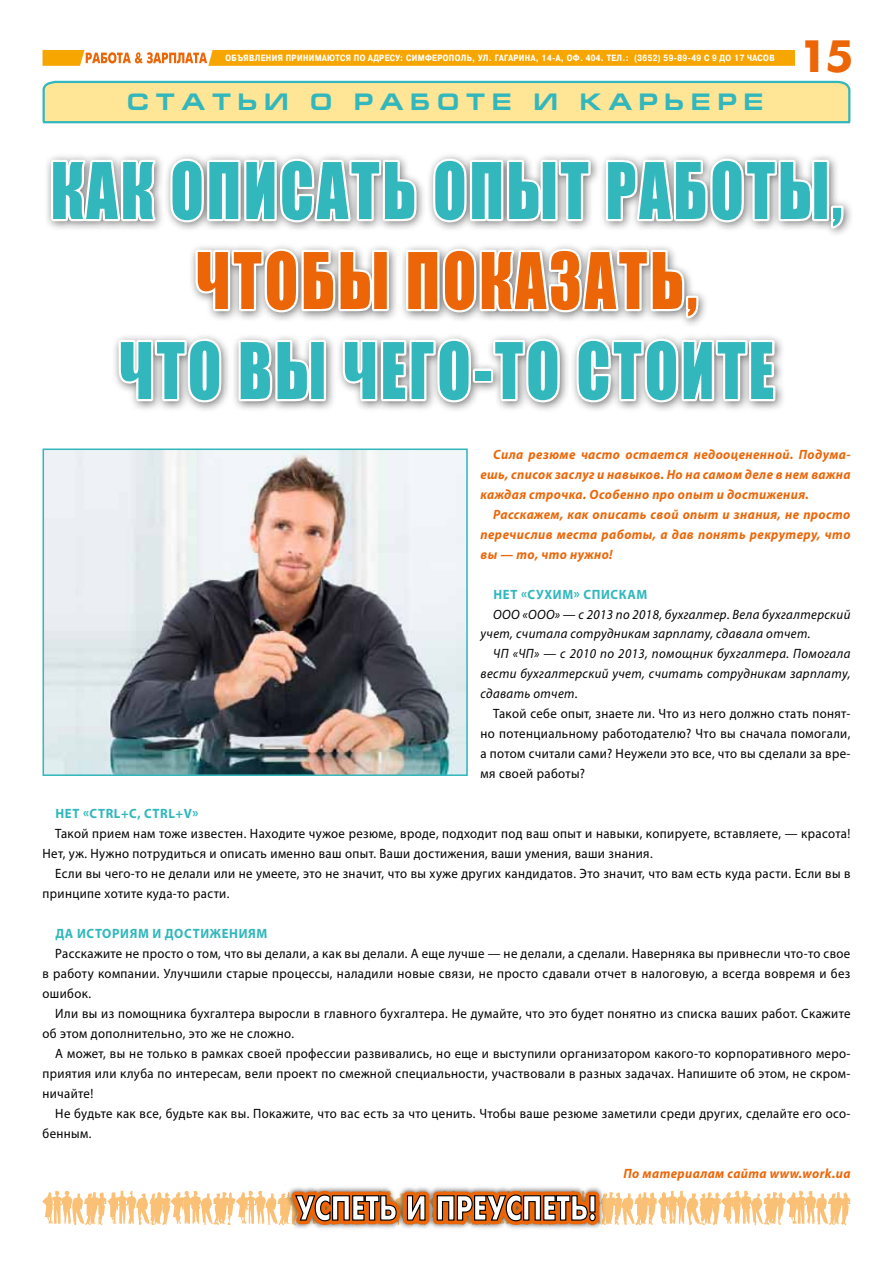
<style>
.page{position:relative;width:893px;height:1263px;background:#fff}
.page>*{position:absolute;margin:0;border:0;box-sizing:border-box;transform-origin:0 0}
.t1{font:72px "Impact";letter-spacing:.05em;color:#31b7bc;scale:.85 1}
.t2{font:72px "Impact";letter-spacing:.05em;color:#ec6608;scale:.85 1}
.t3{font:45px "Futuris Extra CTT";color:#ec6608}
.t4{font:700 24px "Europe Ext";letter-spacing:.28em;color:#31b7bc}
.t5{font:13.5px/20px "Myriad Pro";letter-spacing:.03em;color:#000;scale:.95 1}
.t6{font:italic 700 13.5px/20px "Myriad Pro";letter-spacing:.03em;color:#ec6608;text-align:justify;scale:.95 1}
.t7{font:italic 13.5px/20px "Myriad Pro";letter-spacing:.03em;color:#000;scale:.95 1}
.t8{font:700 13.5px "Myriad Pro";letter-spacing:.05em;color:#31b7bc;scale:.95 1}
.t9{font:700 9px "Pragmatica Cond C";letter-spacing:.04em;color:#fff}
</style>
<div class="page">
<img style="left:289px;top:1187px;width:312px;height:42px">
<svg style="left:42px;top:1191px;width:808px;height:34px"></svg>
<svg style="left:43px;top:50px;width:751px;height:16px;background:#f7ad1f"></svg>
<div style="left:44px;top:152px;width:811px;height:261px;background:#000;opacity:.55"></div>
<svg style="left:42px;top:80px;width:810px;height:242px"></svg>
<svg style="left:116px;top:335px;width:108px;height:71px"></svg>
<svg style="left:236px;top:337px;width:92px;height:66px"></svg>
<svg style="left:340px;top:335px;width:134px;height:71px"></svg>
<div style="left:473px;top:368px;width:20px;height:15px;border:4px solid #fff"></div>
<svg style="left:491px;top:335px;width:71px;height:71px"></svg>
<svg style="left:574px;top:335px;width:204px;height:71px"></svg>
<img style="left:46px;top:451px;width:419px;height:322px">
<div style="left:43px;top:448px;width:425px;height:328px;border:2px solid #31b7bc"></div>
<p class="t9" style="left:225px;top:53px;width:551px">объявления принимаются по адресу: симферополь, ул. гагарина, 14-а, оф. 404. тел.: (3652) 59-89-49 с 9 до 17 часов</p>
<h3 class="t4" style="left:127px;top:89px;width:638px">Статьи о работе и карьере</h3>
<h2 class="t3" style="left:799px;top:31px;width:55px">15</h2>
<h1 class="t1" style="left:51px;top:135px;width:933px">Как описать опыт работы,</h1>
<h1 class="t2" style="left:196px;top:225px;width:592px">чтобы показать,</h1>
<h1 class="t1" style="left:119px;top:315px;width:772px">что вы чего-то стоите</h1>
<p class="t6" style="left:480px;top:444px;width:391px;text-indent:13px">Сила резюме часто остается недооцененной. Подума&shy;ешь, список заслуг и навыков. Но на самом деле в нем важна каждая строчка. Особенно про опыт и достижения.</p>
<p class="t6" style="left:480px;top:504px;width:391px;text-indent:13px">Расскажем, как описать свой опыт и знания, не просто перечислив места работы, а дав понять рекрутеру, что вы — то, что нужно!</p>
<p class="t8" style="left:493px;top:585px;width:105px">Нет «сухим» списка</p>
<p class="t8" style="left:636px;top:585px;width:13px">м</p>
<p class="t7" style="left:480px;top:604px;width:391px;text-indent:13px">ООО «ООО» — с 2013 по 2018, бухгалтер. Вела бухгалтерский учет, считала сотрудникам зарплату, сдавала отчет.</p>
<p class="t7" style="left:480px;top:644px;width:391px;text-align:justify;text-indent:13px">ЧП «ЧП» — с 2010 по 2013, помощник бухгалтера. Помогала вести бухгалтерский учет, считать сотрудникам зарплату, сдавать отчет.</p>
<p class="t5" style="left:480px;top:704px;width:391px;text-align:justify;text-indent:13px">Такой себе опыт, знаете ли. Что из него должно стать понят&shy;но потенциальному работодателю? Что вы сначала помогали, а потом считали сами? Неужели это все, что вы сделали за вре&shy;мя своей работы?</p>
<p class="t8" style="left:55px;top:805px;width:152px">Нет «CTRL+C, CTRL+V»</p>
<p class="t5" style="left:43px;top:823px;width:852px;text-indent:13px">Такой прием нам тоже известен. Находите чужое резюме, вроде, подходит под ваш опыт и навыки, копируете, вставляете, — красота!<br>Нет, уж. Нужно потрудиться и описать именно ваш опыт. Ваши достижения, ваши умения, ваши знания.</p>
<p class="t5" style="left:43px;top:863px;width:852px;text-indent:13px">Если вы чего-то не делали или не умеете, это не значит, что вы хуже других кандидатов. Это значит, что вам есть куда расти. Если вы в принципе хотите куда-то расти.</p>
<p class="t8" style="left:55px;top:925px;width:33px">Да история</p>
<p class="t8" style="left:138px;top:925px;width:39px">м и дости</p>
<p class="t8" style="left:210px;top:925px;width:23px">жения</p>
<p class="t8" style="left:257px;top:925px;width:13px">м</p>
<p class="t5" style="left:43px;top:943px;width:852px;text-align:justify;text-indent:13px">Расскажите не просто о том, что вы делали, а как вы делали. А еще лучше — не делали, а сделали. Наверняка вы привнесли что-то свое в работу компании. Улучшили старые процессы, наладили новые связи, не просто сдавали отчет в налоговую, а всегда вовремя и без ошибок.</p>
<p class="t5" style="left:43px;top:1003px;width:852px;text-indent:13px">Или вы из помощника бухгалтера выросли в главного бухгалтера. Не думайте, что это будет понятно из списка ваших работ. Скажите об этом дополнительно, это же не сложно.</p>
<p class="t5" style="left:43px;top:1043px;width:852px;text-align:justify;text-indent:13px">А может, вы не только в рамках своей профессии развивались, но еще и выступили организатором какого-то корпоративного меро&shy;приятия или клуба по интересам, вели проект по смежной специальности, участвовали в разных задачах. Напишите об этом, не скром&shy;ничайте!</p>
<p class="t5" style="left:43px;top:1103px;width:852px;text-indent:13px">Не будьте как все, будьте как вы. Покажите, что вас есть за что ценить. Чтобы ваше резюме заметили среди других, сделайте его осо&shy;бенным.</p>
<p class="t6" style="left:623px;top:1163px;width:240px">По материалам сайта www.work.ua</p>
</div>
